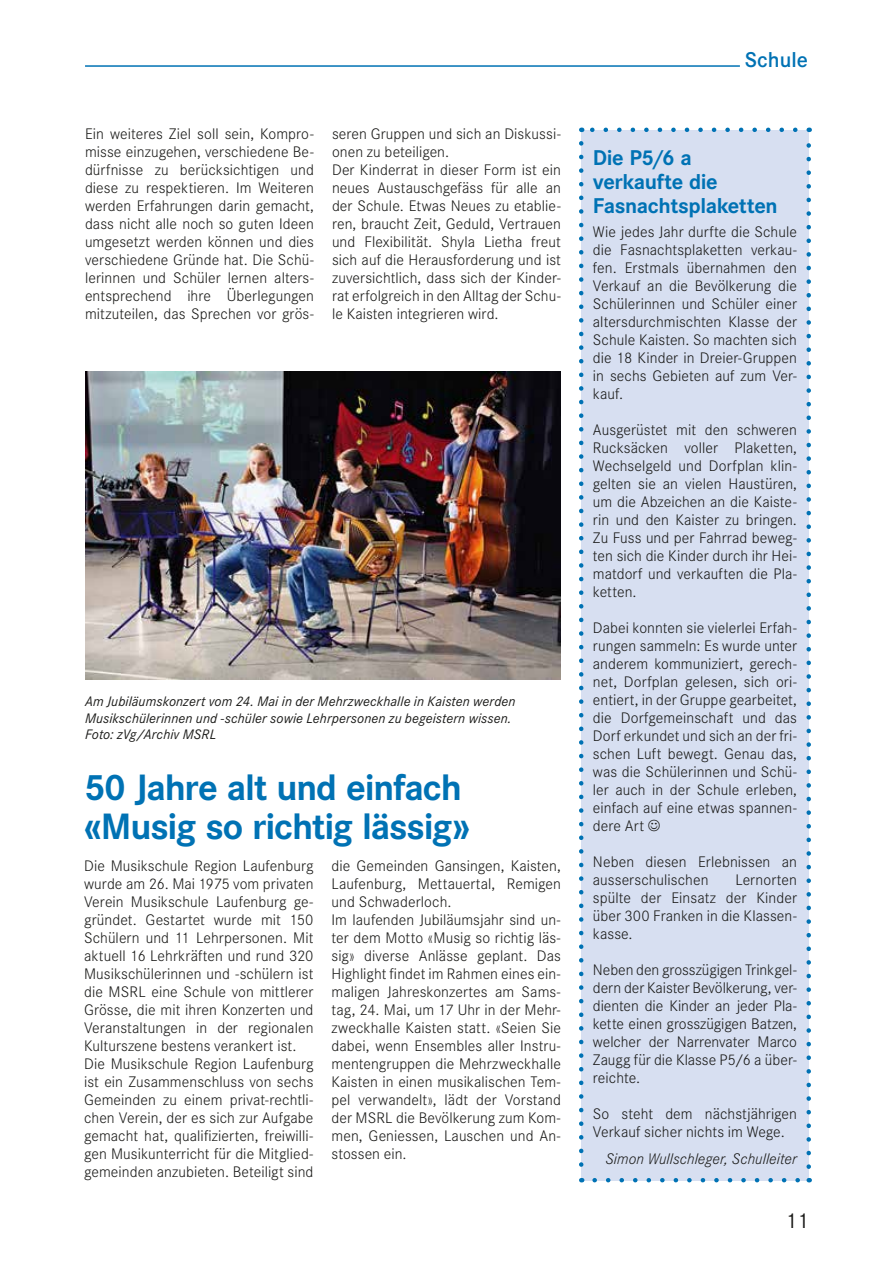
<style>
.page{position:relative;width:893px;height:1263px;background:#fff}
.page>*{position:absolute;margin:0;border:0;box-sizing:border-box;transform-origin:0 0}
.t1{font:700 36px/39px "Corporate S";letter-spacing:-.035em;color:#0072b4}
.t2{font:700 21px/24px "Corporate S";letter-spacing:-.02em;color:#0072b4}
.t3{font:500 21px "Corporate S";color:#0072b4}
.t4{font:21px "Corporate S";color:#1a1a18}
.t5{font:300 15px/18px "Corporate S";letter-spacing:.005em;color:#1a1a18;text-align:justify}
.t6{font:italic 300 15px "Corporate S";letter-spacing:.005em;color:#1a1a18}
.t7{font:italic 13.5px/16.5px "Corporate S";letter-spacing:.01em;color:#1a1a18}
</style>
<div class="page">
<hr style="left:85px;top:65px;width:655px;height:2px;background:#0072b4">
<div style="left:581px;top:130px;width:228px;height:1050px;background:#d7dff1"></div>
<svg style="left:595px;top:1178px;width:207px;height:4px"></svg>
<svg style="left:590px;top:128px;width:205px;height:4px"></svg>
<svg style="left:579px;top:143px;width:4px;height:1039px"></svg>
<svg style="left:806px;top:128px;width:5px;height:1039px"></svg>
<img style="left:85px;top:371px;width:476px;height:308px">
<p class="t5" style="left:85px;top:125px;width:230px">Ein weiteres Ziel soll sein, Kompro&shy;misse einzugehen, verschiedene Be&shy;dürfnisse zu berücksichtigen und diese zu respektieren. Im Weiteren werden Erfahrungen darin gemacht, dass nicht alle noch so guten Ideen umgesetzt werden können und dies verschiedene Gründe hat. Die Schü&shy;lerinnen und Schüler lernen alters&shy;entsprechend ihre Überlegungen mitzuteilen, das Sprechen vor grös-</p>
<p class="t5" style="left:332px;top:125px;width:230px;text-align:left">seren Gruppen und sich an Diskussi&shy;onen zu beteiligen.<br>Der Kinderrat in dieser Form ist ein neues Austauschgefäss für alle an der Schule. Etwas Neues zu etablie&shy;ren, braucht Zeit, Geduld, Vertrauen und Flexibilität. Shyla Lietha freut sich auf die Herausforderung und ist zuversichtlich, dass sich der Kinder&shy;rat erfolgreich in den Alltag der Schu&shy;le Kaisten integrieren wird.</p>
<p class="t7" style="left:85px;top:693px;width:432px">Am Jubiläumskonzert vom 24. Mai in der Mehrzweckhalle in Kaisten werden<br>Musikschülerinnen und -schüler sowie Lehrpersonen zu begeistern wissen.<br>Foto: zVg/Archiv MSRL</p>
<h1 class="t1" style="left:84px;top:768px;width:387px">50 Jahre alt und einfach «Musig so richtig lässig»</h1>
<p class="t5" style="left:84px;top:857px;width:231px;text-align:left">Die Musikschule Region Laufenburg wurde am 26. Mai 1975 vom privaten Verein Musikschule Laufenburg ge&shy;gründet. Gestartet wurde mit 150<br>Schülern und 11 Lehrpersonen. Mit aktuell 16 Lehrkräften und rund 320<br>Musikschülerinnen und -schülern ist die MSRL eine Schule von mittlerer Grösse, die mit ihren Konzerten und Veranstaltungen in der regionalen Kulturszene bestens verankert ist.<br>Die Musikschule Region Laufenburg ist ein Zusammenschluss von sechs Gemeinden zu einem privat-rechtli&shy;chen Verein, der es sich zur Aufgabe gemacht hat, qualifizierten, freiwilli&shy;gen Musikunterricht für die Mitglied&shy;gemeinden anzubieten. Beteiligt sind</p>
<p class="t5" style="left:331px;top:857px;width:231px;text-align:left">die Gemeinden Gansingen, Kaisten, Laufenburg, Mettauertal, Remigen und Schwaderloch.<br>Im laufenden Jubiläumsjahr sind un&shy;ter dem Motto «Musig so richtig läs&shy;sig» diverse Anlässe geplant. Das Highlight findet im Rahmen eines ein&shy;maligen Jahreskonzertes am Sams&shy;tag, 24. Mai, um 17 Uhr in der Mehr&shy;zweckhalle Kaisten statt. «Seien Sie dabei, wenn Ensembles aller Instru&shy;mentengruppen die Mehrzweckhalle Kaisten in einen musikalischen Tem&shy;pel verwandelt», lädt der Vorstand der MSRL die Bevölkerung zum Kom&shy;men, Geniessen, Lauschen und An&shy;stossen ein.</p>
<h2 class="t3" style="left:745px;top:47px;width:65px">Schule</h2>
<h2 class="t2" style="left:593px;top:146px;width:186px">Die P5/6 a verkaufte die<br>Fasnachtsplaketten</h2>
<p class="t5" style="left:593px;top:223px;width:206px">Wie jedes Jahr durfte die Schule die Fasnachtsplaketten verkau&shy;fen. Erstmals übernahmen den Verkauf an die Bevölkerung die Schülerinnen und Schüler einer altersdurchmischten Klasse der Schule Kaisten. So machten sich die 18 Kinder in Dreier-Gruppen in sechs Gebieten auf zum Ver&shy;kauf.</p>
<p class="t5" style="left:593px;top:421px;width:206px">Ausgerüstet mit den schweren Rucksäcken voller Plaketten, Wechselgeld und Dorfplan klin&shy;gelten sie an vielen Haustüren, um die Abzeichen an die Kaiste&shy;rin und den Kaister zu bringen.<br>Zu Fuss und per Fahrrad beweg&shy;ten sich die Kinder durch ihr Hei&shy;matdorf und verkauften die Pla&shy;ketten.</p>
<p class="t5" style="left:593px;top:619px;width:206px">Dabei konnten sie vielerlei Erfah&shy;rungen sammeln: Es wurde unter anderem kommuniziert, gerech&shy;net, Dorfplan gelesen, sich ori&shy;entiert, in der Gruppe gearbeitet, die Dorfgemeinschaft und das Dorf erkundet und sich an der fri&shy;schen Luft bewegt. Genau das, was die Schülerinnen und Schü&shy;ler auch in der Schule erleben, einfach auf eine etwas spannen&shy;dere Art</p>
<p class="t5" style="left:593px;top:853px;width:206px">Neben diesen Erlebnissen an ausserschulischen</p>
<p class="t5" style="left:593px;top:871px;width:206px;text-indent:142px">Lernorten spülte der Einsatz der Kinder über 300 Franken in die Klassen&shy;kasse.</p>
<p class="t5" style="left:593px;top:961px;width:206px">Neben den grosszügigen Trinkgel&shy;dern der Kaister Bevölkerung, ver&shy;dienten die Kinder an jeder Pla&shy;kette einen grosszügigen Batzen, welcher der Narrenvater Marco Zaugg für die Klasse P5/6 a über&shy;reichte.</p>
<p class="t5" style="left:593px;top:1105px;width:206px">So steht dem nächstjährigen<br>Verkauf sicher nichts im Wege.</p>
<p class="t6" style="left:605px;top:1149px;width:193px">Simon Wullschleger, Schulleiter</p>
<h2 class="t4" style="left:785px;top:1208px;width:25px">11</h2>
</div>
